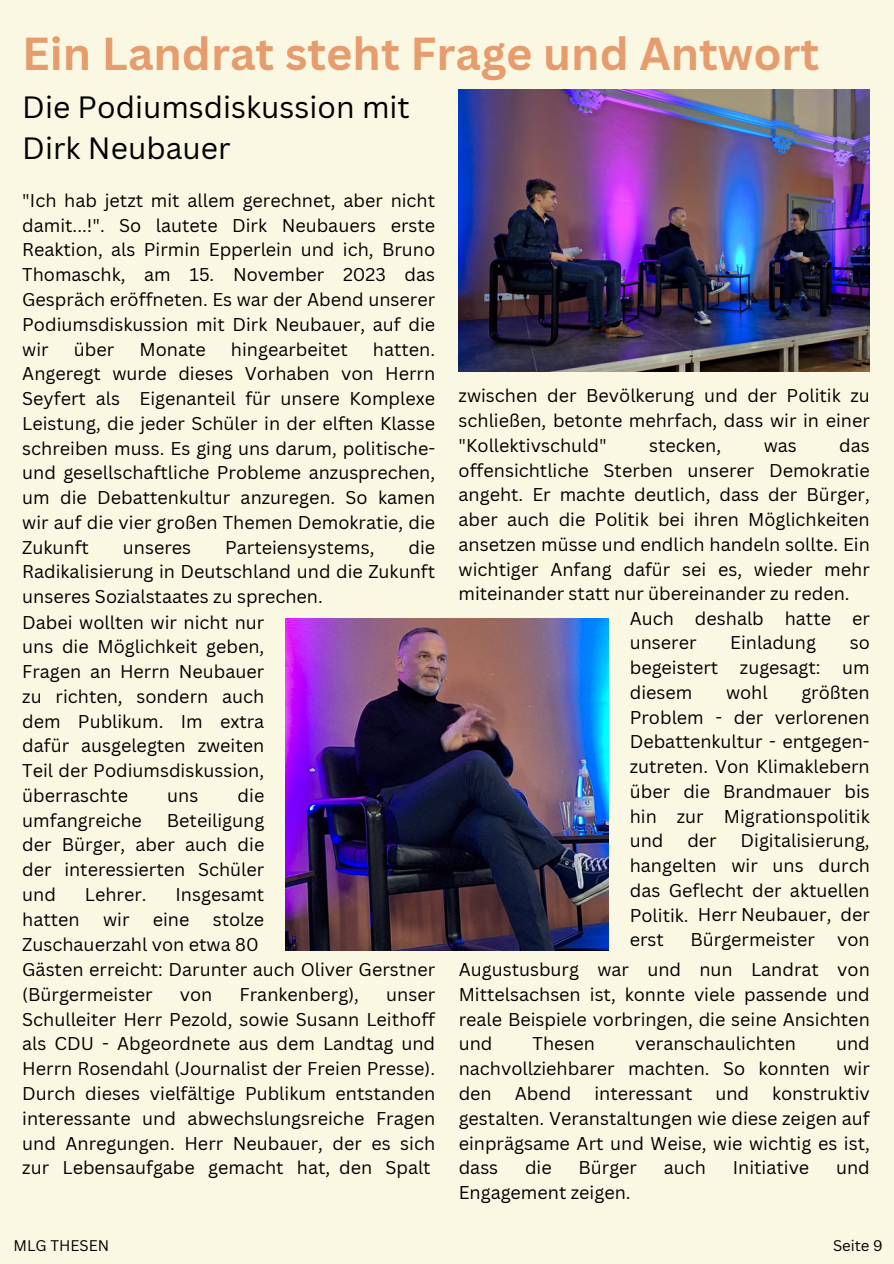
<style>
.page{position:relative;width:894px;height:1264px;background:#fff}
.page>*{position:absolute;margin:0;border:0;box-sizing:border-box;transform-origin:0 0}
.t1{font:700 45px "Canva Sans";color:#e69c6d}
.t2{font:30px/41.7px "Canva Sans";color:#000}
.t3{font:18px/24.8px "Canva Sans";color:#000;text-align:justify}
.t4{font:15px "Canva Sans";color:#000}
</style>
<div class="page">
<div style="left:0;top:0;width:893px;height:1263px;background:#faf8e2"></div>
<img style="left:458px;top:89px;width:411px;height:283px">
<img style="left:285px;top:618px;width:323px;height:332px">
<h3 class="t1" style="left:22px;top:22px;width:798px">Ein Landrat steht Frage und Antwort</h3>
<p class="t2" style="left:22px;top:85px;width:389px">Die Podiumsdiskussion mit<br>Dirk Neubauer</p>
<h3 class="t3" style="left:22px;top:187px;width:414px">"Ich hab jetzt mit allem gerechnet, aber nicht damit...!". So lautete Dirk Neubauers erste Reaktion, als Pirmin Epperlein und ich, Bruno Thomaschk, am 15. November 2023 das Gespräch eröffneten. Es war der Abend unserer Podiumsdiskussion mit Dirk Neubauer, auf die wir</h3>
<h3 class="t3" style="left:22px;top:336px;width:414px;text-indent:350px">hatten.<br>Angeregt wurde dieses Vorhaben von Herrn Seyfert als Eigenanteil für unsere Komplexe Leistung, die jeder Schüler in der elften Klasse schreiben muss. Es ging uns darum, politische&shy;und gesellschaftliche Probleme anzusprechen, um die Debattenkultur anzuregen. So kamen wir auf die vier großen Themen Demokratie, die Zukunft</h3>
<h3 class="t3" style="left:74px;top:336px;width:42px">über</h3>
<h3 class="t3" style="left:139px;top:336px;width:68px">Monate</h3>
<h3 class="t3" style="left:231px;top:336px;width:118px">hingearbeitet</h3>
<h3 class="t3" style="left:458px;top:383px;width:412px">zwischen der Bevölkerung und der Politik zu schließen, betonte mehrfach, dass wir in einer "Kollektivschuld"</h3>
<h3 class="t3" style="left:458px;top:432px;width:412px;text-indent:380px">das offensichtliche Sterben unserer Demokratie angeht. Er machte deutlich, dass der Bürger, aber auch die Politik bei ihren Möglichkeiten ansetzen müsse und endlich handeln sollte. Ein wichtiger Anfang dafür sei es, wieder mehr miteinander statt nur übereinander zu reden.</h3>
<h3 class="t3" style="left:629px;top:605px;width:241px">Auch deshalb hatte er unserer</h3>
<h3 class="t3" style="left:649px;top:432px;width:73px">stecken,</h3>
<h3 class="t3" style="left:763px;top:432px;width:35px">was</h3>
<h3 class="t3" style="left:22px;top:534px;width:414px;text-indent:386px">die Radikalisierung in Deutschland und die Zukunft unseres Sozialstaates zu sprechen.</h3>
<h3 class="t3" style="left:22px;top:609px;width:243px">Dabei wollten wir nicht nur uns die Möglichkeit geben, Fragen an Herrn Neubauer zu richten, sondern auch dem Publikum. Im extra dafür ausgelegten zweiten Teil der Podiumsdiskussion, überraschte</h3>
<h3 class="t3" style="left:123px;top:534px;width:70px">unseres</h3>
<h3 class="t3" style="left:225px;top:534px;width:151px">Parteiensystems,</h3>
<h3 class="t3" style="left:730px;top:630px;width:87px">Einladung</h3>
<h3 class="t3" style="left:629px;top:630px;width:241px;text-indent:220px">so begeistert zugesagt: um diesem</h3>
<h3 class="t3" style="left:629px;top:679px;width:241px;text-indent:171px">größten Problem - der verlorenen Debattenkultur - entgegen&shy;zutreten. Von Klimaklebern über die Brandmauer bis hin zur Migrationspolitik und</h3>
<h3 class="t3" style="left:725px;top:679px;width:43px">wohl</h3>
<h3 class="t3" style="left:167px;top:782px;width:33px">uns</h3>
<h3 class="t3" style="left:237px;top:782px;width:28px">die</h3>
<h3 class="t3" style="left:22px;top:807px;width:121px">umfangreiche</h3>
<h3 class="t3" style="left:22px;top:807px;width:243px;text-indent:145px">Beteiligung der Bürger, aber auch die der interessierten Schüler und</h3>
<h3 class="t3" style="left:629px;top:828px;width:241px;text-indent:111px">Digitalisierung, hangelten wir uns durch das Geflecht der aktuellen Politik.</h3>
<h3 class="t3" style="left:687px;top:828px;width:31px">der</h3>
<h3 class="t3" style="left:85px;top:881px;width:63px">Lehrer.</h3>
<h3 class="t3" style="left:175px;top:881px;width:90px">Insgesamt</h3>
<h3 class="t3" style="left:697px;top:902px;width:173px">Herr Neubauer, der</h3>
<h3 class="t3" style="left:22px;top:906px;width:243px;text-indent:190px">stolze<br>Zuschauerzahl von etwa 80</h3>
<p class="t3" style="left:22px;top:956px;width:414px">Gästen erreicht: Darunter auch Oliver Gerstner (Bürgermeister</p>
<h3 class="t3" style="left:22px;top:906px;width:59px">hatten</h3>
<h3 class="t3" style="left:103px;top:906px;width:28px">wir</h3>
<h3 class="t3" style="left:153px;top:906px;width:38px">eine</h3>
<h3 class="t3" style="left:629px;top:926px;width:36px">erst</h3>
<h3 class="t3" style="left:690px;top:926px;width:181px">Bürgermeister von</h3>
<h3 class="t3" style="left:458px;top:956px;width:412px">Augustusburg war und nun Landrat von Mittelsachsen ist, konnte viele passende und reale Beispiele vorbringen, die seine Ansichten und</h3>
<p class="t3" style="left:180px;top:981px;width:34px">von</p>
<p class="t3" style="left:239px;top:981px;width:121px">Frankenberg),</p>
<p class="t3" style="left:22px;top:981px;width:414px;text-indent:364px">unser Schulleiter Herr Pezold, sowie Susann Leithoff als CDU - Abgeordnete aus dem Landtag und Herrn Rosendahl (Journalist der Freien Presse).<br>Durch dieses vielfältige Publikum entstanden interessante und abwechslungsreiche Fragen und Anregungen. Herr Neubauer, der es sich zur Lebensaufgabe gemacht hat, den Spalt</p>
<h3 class="t3" style="left:458px;top:1031px;width:412px;text-indent:377px">und nachvollziehbarer machten. So konnten wir den</h3>
<h3 class="t3" style="left:532px;top:1031px;width:64px">Thesen</h3>
<h3 class="t3" style="left:635px;top:1031px;width:162px">veranschaulichten</h3>
<h3 class="t3" style="left:458px;top:1080px;width:412px;text-indent:313px">konstruktiv gestalten. Veranstaltungen wie diese zeigen auf einprägsame Art und Weise, wie wichtig es ist, dass</h3>
<h3 class="t3" style="left:514px;top:1080px;width:58px">Abend</h3>
<h3 class="t3" style="left:594px;top:1080px;width:99px">interessant</h3>
<h3 class="t3" style="left:715px;top:1080px;width:35px">und</h3>
<h3 class="t3" style="left:525px;top:1154px;width:28px">die</h3>
<h3 class="t3" style="left:578px;top:1154px;width:60px">Bürger</h3>
<h3 class="t3" style="left:663px;top:1154px;width:44px">auch</h3>
<h3 class="t3" style="left:732px;top:1154px;width:78px">Initiative</h3>
<h3 class="t3" style="left:835px;top:1154px;width:35px">und</h3>
<h3 class="t3" style="left:458px;top:1179px;width:173px">Engagement zeigen.</h3>
<p class="t4" style="left:13px;top:1234px;width:97px">MLG THESEN</p>
<h4 class="t4" style="left:832px;top:1234px;width:51px">Seite 9</h4>
</div>
